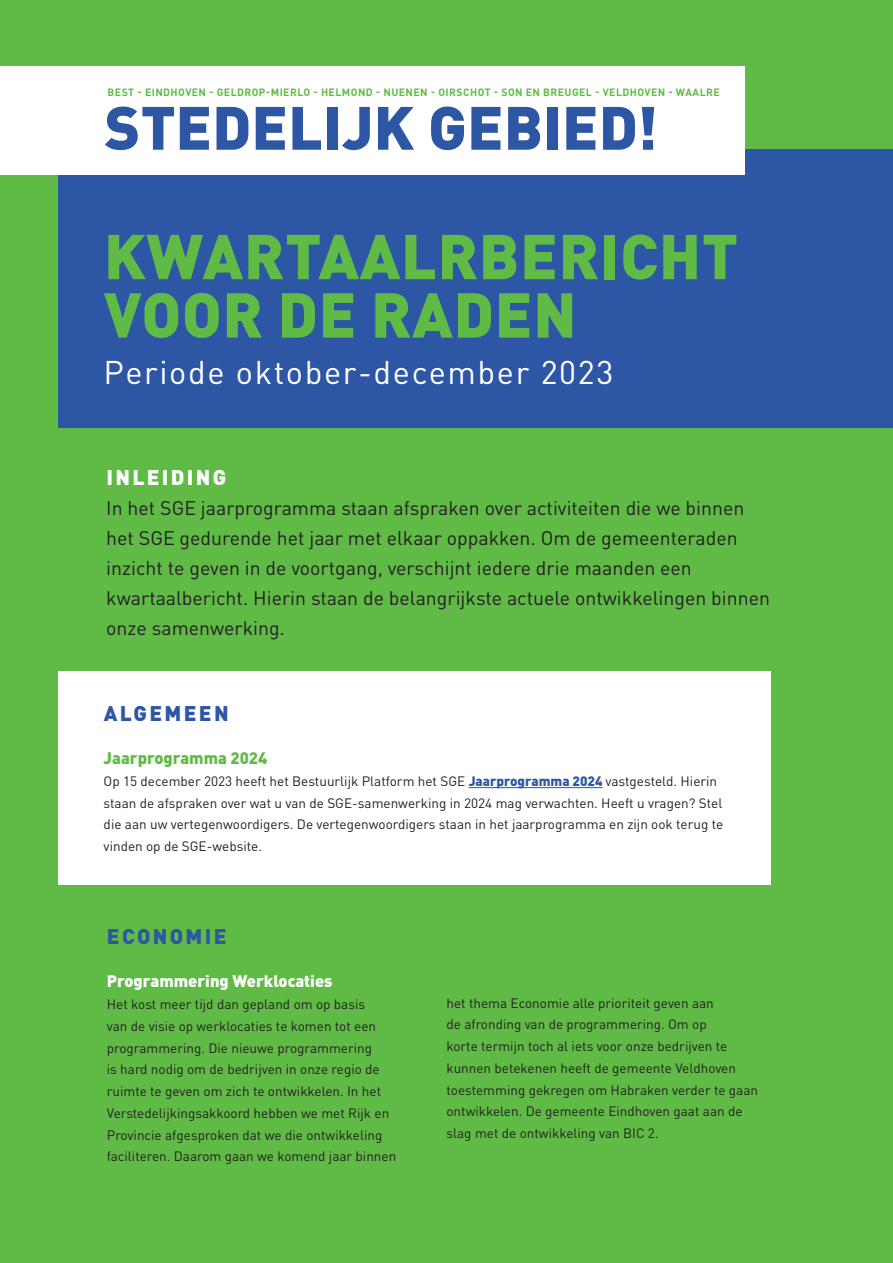
<style>
.page{position:relative;width:893px;height:1263px;background:#60bb46}
.page>*{position:absolute;margin:0;border:0;box-sizing:border-box;transform-origin:0 0}
.t1{font:900 62.25px/58.3px "DINOT";letter-spacing:.01em;color:#60bb46}
.t2{font:900 60.15px "DINOT";color:#2d56a5}
.t3{font:32.4px "DINOT";letter-spacing:.05em;color:#fff}
.BODYTEKST{font:900 21px "DINOT";letter-spacing:.11em;color:#2d56a5}
.BODYTEKST-2{font:900 21px "DINOT";letter-spacing:.11em;color:#fff}
.BODYTEKST-3{font:19.5px/30px "DINOT";color:#231f20}
.BODYTEKST-4{font:900 16.5px "DINOT";color:#fff}
.BODYTEKST-5{font:900 16.5px "DINOT";color:#60bb46}
.BODYTEKST-6{font:13.5px/21.8px "DINOT";color:#231f20}
.t4{font:700 10.5px "DINOT";letter-spacing:.04em;color:#60bb46}
.s1{font-weight:900;color:#2d56a5}
</style>
<div class="page">
<div style="left:58px;top:671px;width:713px;height:213px;background:#fff"></div>
<div style="left:58px;top:149px;width:835px;height:278px;background:#2d56a5"></div>
<div style="left:0;top:66px;width:744px;height:108px;background:#fff"></div>
<hr style="left:469px;top:787px;width:134px;height:1px;background:#2d56a5">
<p class="t4" style="left:108px;top:85px;width:614px">BEST - EINDHOVEN - GELDROP-MIERLO - HELMOND - NUENEN - OIRSCHOT - SON EN BREUGEL - VELDHOVEN - WAALRE</p>
<p class="t2" style="left:105px;top:87px;width:555px">STEDELIJK GEBIED!</p>
<p class="t1" style="left:104px;top:225px;width:636px">KWARTAALRBERICHT<br>VOOR DE RADEN</p>
<p class="t3" style="left:104px;top:351px;width:511px">Periode oktober-december 2023</p>
<p class="BODYTEKST-2" style="left:106px;top:463px;width:122px">INLEIDING</p>
<p class="BODYTEKST-3" style="left:106px;top:492px;width:665px">In het SGE jaarprogramma staan afspraken over activiteiten die we binnen het SGE gedurende het jaar met elkaar oppakken. Om de gemeenteraden inzicht te geven in de voortgang, verschijnt iedere drie maanden een kwartaalbericht. Hierin staan de belangrijkste actuele ontwikkelingen binnen onze samenwerking.</p>
<p class="BODYTEKST" style="left:104px;top:699px;width:126px">ALGEMEEN</p>
<p class="BODYTEKST-5" style="left:104px;top:747px;width:165px">Jaarprogramma 2024</p>
<p class="BODYTEKST-6" style="left:104px;top:769px;width:621px">Op 15 december 2023 heeft het Bestuurlijk Platform het SGE <span class="s1">Jaarprogramma 2024</span> vastgesteld. Hierin staan de afspraken over wat u van de SGE-samenwerking in 2024 mag verwachten. Heeft u vragen? Stel die aan uw vertegenwoordigers. De vertegenwoordigers staan in het jaarprogramma en zijn ook terug te vinden op de SGE-website.</p>
<p class="BODYTEKST" style="left:107px;top:922px;width:121px">ECONOMIE</p>
<p class="BODYTEKST-4" style="left:107px;top:970px;width:227px">Programmering Werklocaties</p>
<p class="BODYTEKST-6" style="left:107px;top:993px;width:291px">Het kost meer tijd dan gepland om op basis<br>van de visie op werklocaties te komen tot een programmering. Die nieuwe programmering<br>is hard nodig om de bedrijven in onze regio de ruimte te geven om zich te ontwikkelen. In het Verstedelijkingsakkoord hebben we met Rijk en Provincie afgesproken dat we die ontwikkeling faciliteren. Daarom gaan we komend jaar binnen</p>
<p class="BODYTEKST-6" style="left:446px;top:991px;width:313px">het thema Economie alle prioriteit geven aan<br>de afronding van de programmering. Om op<br>korte termijn toch al iets voor onze bedrijven te kunnen betekenen heeft de gemeente Veldhoven toestemming gekregen om Habraken verder te gaan ontwikkelen. De gemeente Eindhoven gaat aan de slag met de ontwikkeling van BIC 2.</p>
</div>
